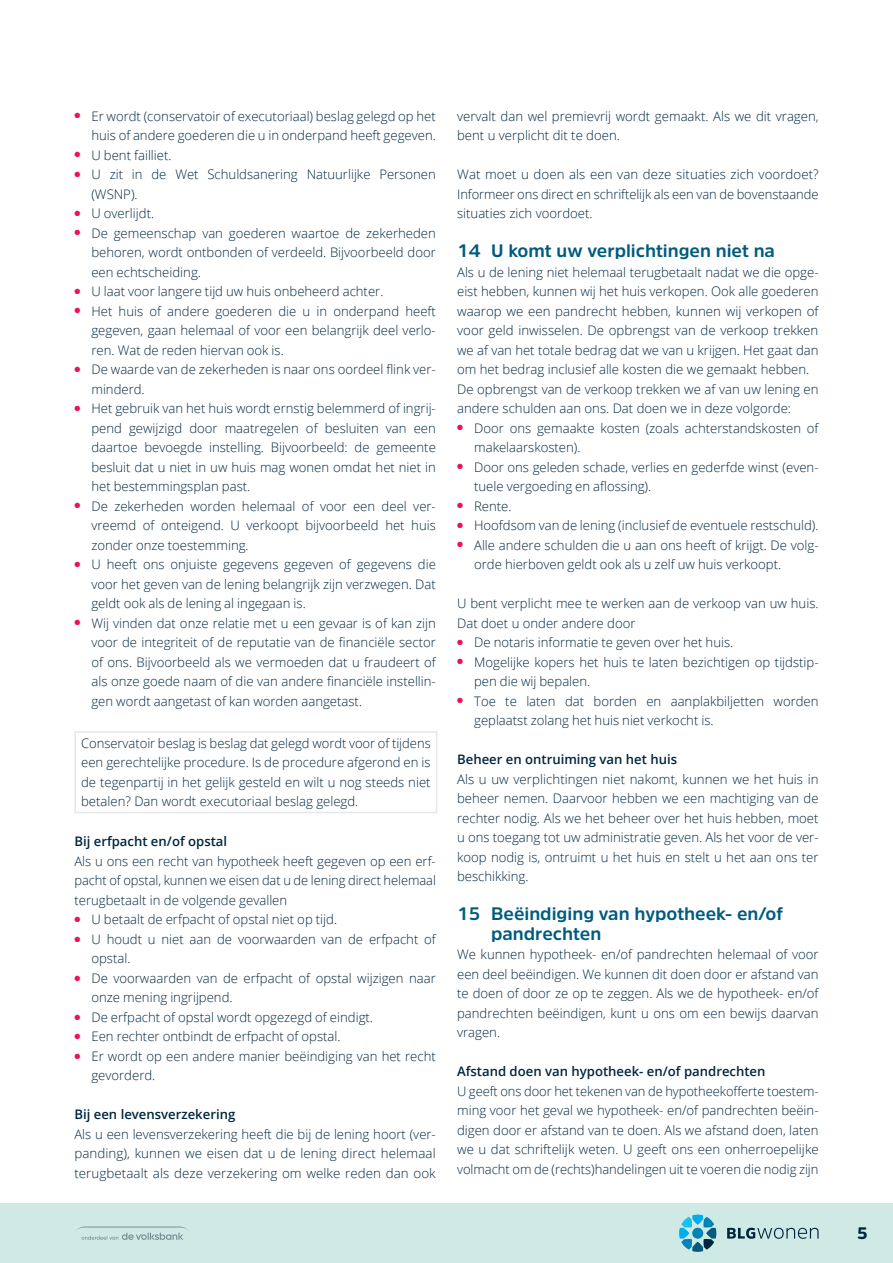
<style>
.page{position:relative;width:893px;height:1263px;background:#fff}
.page>*{position:absolute;margin:0;border:0;box-sizing:border-box;transform-origin:0 0}
.t1{font:700 18px/19.5px "Amsi Pro";color:#005b7f}
.t2{font:900 16.5px "Amsi Pro";color:#00263f}
.t3{font:300 13.2px/19.5px "Open Sans";color:#00263f}
.t4{font:600 13.2px "Open Sans";color:#00263f}
</style>
<div class="page">
<div style="left:0;top:1203px;width:893px;height:60px;background:#cfeae4"></div>
<svg style="left:77px;top:1226px;width:112px;height:14px"></svg>
<svg style="left:727px;top:1228px;width:92px;height:11px"></svg>
<svg style="left:679px;top:1214px;width:37px;height:38px"></svg>
<hr style="left:74px;top:731px;width:363px;height:2px;background:#e6e7e9">
<hr style="left:74px;top:733px;width:2px;height:79px;background:#e6e7e9">
<hr style="left:436px;top:733px;width:1px;height:79px;background:#e6e7e9">
<hr style="left:74px;top:812px;width:363px;height:1px;background:#e6e7e9">
<p class="t3" style="left:74px;top:106px;width:363px;text-align:right"><sup>●</sup> Er wordt (conservatoir of executoriaal) beslag gelegd op het huis of andere goederen die u in onderpand heeft gegeven.</p>
<p class="t3" style="left:74px;top:145px;width:99px"><sup>●</sup> U bent failliet.</p>
<p class="t3" style="left:91px;top:164px;width:346px;text-indent:-17px"><sup>●</sup> U zit in de Wet Schuldsanering Natuurlijke Personen (WSNP).</p>
<p class="t3" style="left:74px;top:203px;width:81px"><sup>●</sup> U overlijdt.</p>
<p class="t3" style="left:91px;top:223px;width:346px;text-align:justify;text-indent:-17px"><sup>●</sup> De gemeenschap van goederen waartoe de zekerheden behoren, wordt ontbonden of verdeeld. Bijvoorbeeld door een echtscheiding.</p>
<p class="t3" style="left:74px;top:281px;width:311px"><sup>●</sup> U laat voor langere tijd uw huis onbeheerd achter.</p>
<p class="t3" style="left:91px;top:301px;width:346px;text-align:justify;text-indent:-17px"><sup>●</sup> Het huis of andere goederen die u in onderpand heeft gegeven, gaan helemaal of voor een belangrijk deel verlo&shy;ren. Wat de reden hiervan ook is.</p>
<p class="t3" style="left:91px;top:359px;width:346px;text-indent:-17px"><sup>●</sup> De waarde van de zekerheden is naar ons oordeel flink ver&shy;minderd.</p>
<p class="t3" style="left:91px;top:398px;width:346px;text-align:justify;text-indent:-17px"><sup>●</sup> Het gebruik van het huis wordt ernstig belemmerd of ingrij&shy;pend gewijzigd door maatregelen of besluiten van een daartoe bevoegde instelling. Bijvoorbeeld: de gemeente besluit dat u niet in uw huis mag wonen omdat het niet in het bestemmingsplan past.</p>
<p class="t3" style="left:91px;top:496px;width:346px;text-align:justify;text-indent:-17px"><sup>●</sup> De zekerheden worden helemaal of voor een deel ver&shy;vreemd of onteigend. U verkoopt bijvoorbeeld het huis zonder onze toestemming.</p>
<p class="t3" style="left:91px;top:554px;width:346px;text-align:justify;text-indent:-17px"><sup>●</sup> U heeft ons onjuiste gegevens gegeven of gegevens die voor het geven van de lening belangrijk zijn verzwegen. Dat geldt ook als de lening al ingegaan is.</p>
<p class="t3" style="left:91px;top:613px;width:346px;text-align:justify;text-indent:-17px"><sup>●</sup> Wij vinden dat onze relatie met u een gevaar is of kan zijn voor de integriteit of de reputatie van de financiële sector of ons. Bijvoorbeeld als we vermoeden dat u fraudeert of als onze goede naam of die van andere financiële instellin&shy;gen wordt aangetast of kan worden aangetast.</p>
<p class="t3" style="left:81px;top:733px;width:351px;text-align:justify">Conservatoir beslag is beslag dat gelegd wordt voor of tijdens een gerechtelijke procedure. Is de procedure afgerond en is de tegenpartij in het gelijk gesteld en wilt u nog steeds niet betalen? Dan wordt executoriaal beslag gelegd.</p>
<p class="t4" style="left:74px;top:832px;width:154px">Bij erfpacht en/of opstal</p>
<p class="t3" style="left:74px;top:851px;width:363px;text-align:justify">Als u ons een recht van hypotheek heeft gegeven op een erf&shy;pacht of opstal, kunnen we eisen dat u de lening direct helemaal terugbetaalt in de volgende gevallen</p>
<p class="t3" style="left:74px;top:909px;width:264px"><sup>●</sup> U betaalt de erfpacht of opstal niet op tijd.</p>
<p class="t3" style="left:91px;top:929px;width:346px;text-indent:-17px"><sup>●</sup> U houdt u niet aan de voorwaarden van de erfpacht of opstal.</p>
<p class="t3" style="left:91px;top:968px;width:346px;text-indent:-17px"><sup>●</sup> De voorwaarden van de erfpacht of opstal wijzigen naar onze mening ingrijpend.</p>
<p class="t3" style="left:74px;top:1007px;width:300px"><sup>●</sup> De erfpacht of opstal wordt opgezegd of eindigt.</p>
<p class="t3" style="left:74px;top:1026px;width:268px"><sup>●</sup> Een rechter ontbindt de erfpacht of opstal.</p>
<p class="t3" style="left:91px;top:1046px;width:346px;text-indent:-17px"><sup>●</sup> Er wordt op een andere manier beëindiging van het recht gevorderd.</p>
<p class="t4" style="left:74px;top:1105px;width:162px">Bij een levensverzekering</p>
<p class="t3" style="left:74px;top:1124px;width:363px;text-align:justify">Als u een levensverzekering heeft die bij de lening hoort (ver&shy;panding), kunnen we eisen dat u de lening direct helemaal terugbetaalt als deze verzekering om welke reden dan ook</p>
<p class="t3" style="left:457px;top:106px;width:363px">vervalt dan wel premievrij wordt gemaakt. Als we dit vragen, bent u verplicht dit te doen.</p>
<p class="t3" style="left:457px;top:164px;width:363px;text-align:justify">Wat moet u doen als een van deze situaties zich voordoet?<br>Informeer ons direct en schriftelijk als een van de bovenstaande situaties zich voordoet.</p>
<h1 class="t1" style="left:457px;top:241px;width:319px">14 U komt uw verplichtingen niet na</h1>
<p class="t3" style="left:457px;top:262px;width:363px">Als u de lening niet helemaal terugbetaalt nadat we die opge&shy;ëist hebben, kunnen wij het huis verkopen. Ook alle goederen waarop we een pandrecht hebben, kunnen wij verkopen of voor geld inwisselen. De opbrengst van de verkoop trekken we af van het totale bedrag dat we van u krijgen. Het gaat dan om het bedrag inclusief alle kosten die we gemaakt hebben.<br>De opbrengst van de verkoop trekken we af van uw lening en andere schulden aan ons. Dat doen we in deze volgorde:</p>
<p class="t3" style="left:474px;top:418px;width:346px;text-indent:-17px"><sup>●</sup> Door ons gemaakte kosten (zoals achterstandskosten of makelaarskosten).</p>
<p class="t3" style="left:474px;top:457px;width:346px;text-indent:-17px"><sup>●</sup> Door ons geleden schade, verlies en gederfde winst (even&shy;tuele vergoeding en aflossing).</p>
<p class="t3" style="left:457px;top:496px;width:56px"><sup>●</sup> Rente.</p>
<p class="t3" style="left:457px;top:515px;width:363px"><sup>●</sup> Hoofdsom van de lening (inclusief de eventuele restschuld).</p>
<p class="t3" style="left:474px;top:535px;width:346px;text-indent:-17px"><sup>●</sup> Alle andere schulden die u aan ons heeft of krijgt. De volg&shy;orde hierboven geldt ook als u zelf uw huis verkoopt.</p>
<p class="t3" style="left:457px;top:593px;width:363px">U bent verplicht mee te werken aan de verkoop van uw huis.<br>Dat doet u onder andere door</p>
<p class="t3" style="left:457px;top:632px;width:278px"><sup>●</sup> De notaris informatie te geven over het huis.</p>
<p class="t3" style="left:474px;top:652px;width:346px;text-indent:-17px"><sup>●</sup> Mogelijke kopers het huis te laten bezichtigen op tijdstip&shy;pen die wij bepalen.</p>
<p class="t3" style="left:474px;top:691px;width:346px;text-indent:-17px"><sup>●</sup> Toe te laten dat borden en aanplakbiljetten worden geplaatst zolang het huis niet verkocht is.</p>
<p class="t4" style="left:457px;top:750px;width:222px">Beheer en ontruiming van het huis</p>
<p class="t3" style="left:457px;top:769px;width:363px;text-align:justify">Als u uw verplichtingen niet nakomt, kunnen we het huis in beheer nemen. Daarvoor hebben we een machtiging van de rechter nodig. Als we het beheer over het huis hebben, moet u ons toegang tot uw administratie geven. Als het voor de ver&shy;koop nodig is, ontruimt u het huis en stelt u het aan ons ter beschikking.</p>
<h1 class="t1" style="left:491px;top:904px;width:293px;text-indent:-34px">15 Beëindiging van hypotheek- en/of pandrechten</h1>
<p class="t3" style="left:457px;top:944px;width:363px;text-align:justify">We kunnen hypotheek- en/of pandrechten helemaal of voor een deel beëindigen. We kunnen dit doen door er afstand van te doen of door ze op te zeggen. Als we de hypotheek- en/of pandrechten beëindigen, kunt u ons om een bewijs daarvan vragen.</p>
<p class="t4" style="left:457px;top:1062px;width:310px">Afstand doen van hypotheek- en/of pandrechten</p>
<p class="t3" style="left:457px;top:1081px;width:363px;text-align:justify">U geeft ons door het tekenen van de hypotheekofferte toestem&shy;ming voor het geval we hypotheek- en/of pandrechten beëin&shy;digen door er afstand van te doen. Als we afstand doen, laten we u dat schriftelijk weten. U geeft ons een onherroepelijke volmacht om de (rechts)handelingen uit te voeren die nodig zijn</p>
<p class="t2" style="left:857px;top:1222px;width:12px">5</p>
</div>
